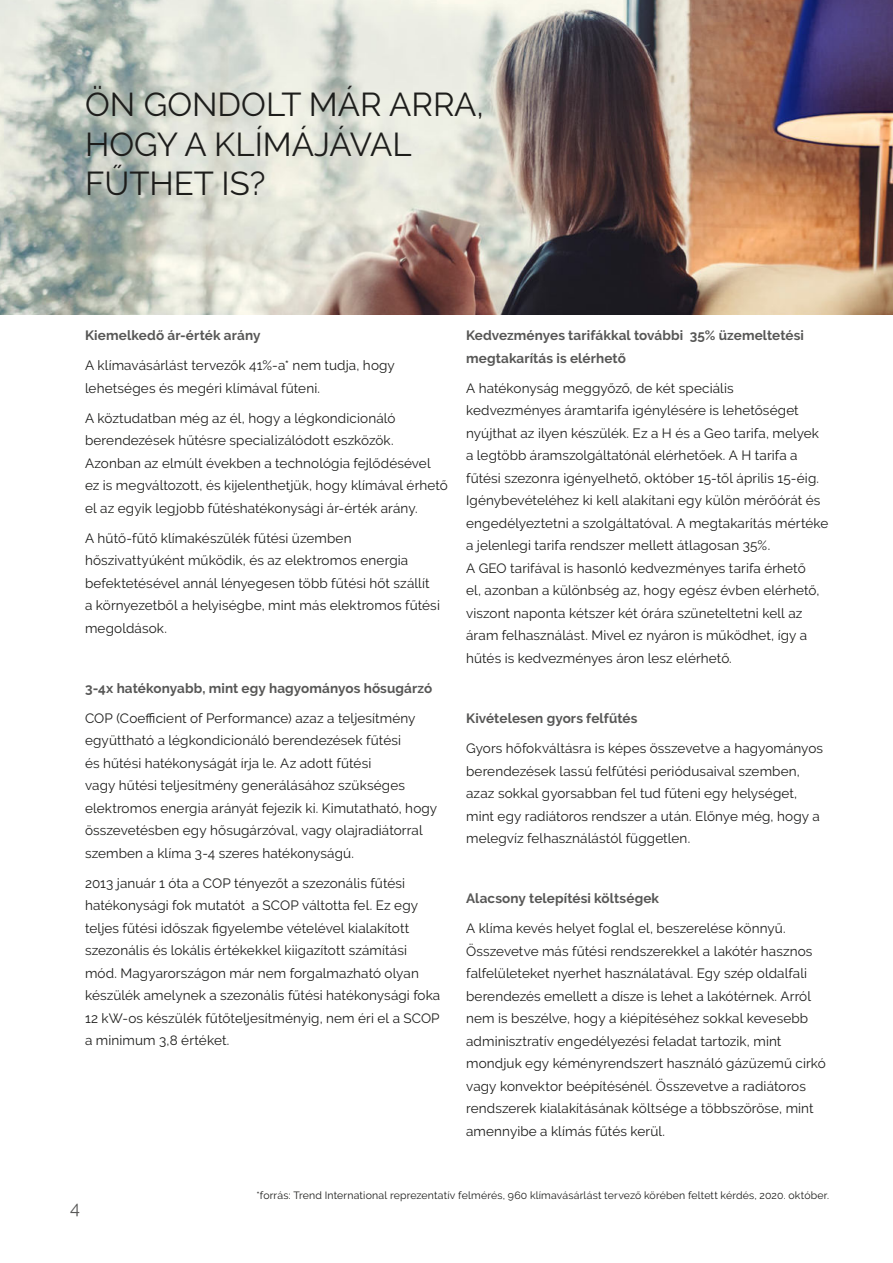
<style>
.page{position:relative;width:893px;height:1263px;background:#fff}
.page>*{position:absolute;margin:0;border:0;box-sizing:border-box;transform-origin:0 0}
.t1{font:33px/39.6px "Raleway";color:#1d1d1b}
.t2{font:18px "Raleway";color:#575756}
.t3{font:13.5px/22.5px "Raleway";letter-spacing:.01em;color:#1d1d1b}
.t4{font:700 13.5px/22.5px "Raleway";letter-spacing:.01em;color:#575756}
.t5{font:10.5px "Raleway";letter-spacing:.02em;color:#1d1d1b}
</style>
<div class="page">
<img style="left:0;top:0;width:893px;height:314px">
<h1 class="t1" style="left:85px;top:85px;width:400px">ÖN GONDOLT MÁR ARRA,<br>HOGY A KLÍMÁJÁVAL<br>FŰTHET IS?</h1>
<p class="t4" style="left:85px;top:324px;width:177px">Kiemelkedő ár-érték arány</p>
<p class="t3" style="left:85px;top:354px;width:311px">A klímavásárlást tervezők 41%-a* nem tudja, hogy lehetséges és megéri klímával fűteni.</p>
<p class="t3" style="left:85px;top:407px;width:364px">A köztudatban még az él, hogy a légkondicionáló berendezések hűtésre specializálódott eszközök.<br>Azonban az elmúlt években a technológia fejlődésével ez is megváltozott, és kijelenthetjük, hogy klímával érhető el az egyik legjobb fűtéshatékonysági ár-érték arány.</p>
<p class="t3" style="left:85px;top:527px;width:356px">A hűtő-fűtő klímakészülék fűtési üzemben hőszivattyúként működik, és az elektromos energia befektetésével annál lényegesen több fűtési hőt szállít a környezetből a helyiségbe, mint más elektromos fűtési megoldások.</p>
<p class="t4" style="left:85px;top:677px;width:349px">3-4x hatékonyabb, mint egy hagyományos hősugárzó</p>
<p class="t3" style="left:85px;top:707px;width:354px">COP (Coefficient of Performance) azaz a teljesítmény együttható a légkondicionáló berendezések fűtési<br>és hűtési hatékonyságát írja le. Az adott fűtési<br>vagy hűtési teljesítmény generálásához szükséges elektromos energia arányát fejezik ki. Kimutatható, hogy összevetésben egy hősugárzóval, vagy olajradiátorral szemben a klíma 3-4 szeres hatékonyságú.</p>
<p class="t3" style="left:85px;top:872px;width:357px">2013 január 1 óta a COP tényezőt a szezonális fűtési hatékonysági fok mutatót a SCOP váltotta fel. Ez egy teljes fűtési időszak figyelembe vételével kialakított szezonális és lokális értékekkel kiigazított számítási mód. Magyarországon már nem forgalmazható olyan készülék amelynek a szezonális fűtési hatékonysági foka 12 kW-os készülék fűtőteljesítményig, nem éri el a SCOP a minimum 3,8 értéket.</p>
<p class="t4" style="left:466px;top:324px;width:339px">Kedvezményes tarifákkal további 35% üzemeltetési megtakarítás is elérhető</p>
<p class="t3" style="left:466px;top:377px;width:364px">A hatékonyság meggyőző, de két speciális kedvezményes áramtarifa igénylésére is lehetőséget nyújthat az ilyen készülék. Ez a H és a Geo tarifa, melyek a legtöbb áramszolgáltatónál elérhetőek. A H tarifa a fűtési szezonra igényelhető, október 15-től április 15-éig.<br>Igénybevételéhez ki kell alakítani egy külön mérőórát és engedélyeztetni a szolgáltatóval. A megtakarítás mértéke a jelenlegi tarifa rendszer mellett átlagosan 35%.<br>A GEO tarifával is hasonló kedvezményes tarifa érhető<br>el, azonban a különbség az, hogy egész évben elérhető, viszont naponta kétszer két órára szüneteltetni kell az áram felhasználást. Mivel ez nyáron is működhet, így a hűtés is kedvezményes áron lesz elérhető.</p>
<p class="t4" style="left:466px;top:707px;width:173px">Kivételesen gyors felfűtés</p>
<p class="t3" style="left:466px;top:737px;width:358px">Gyors hőfokváltásra is képes összevetve a hagyományos berendezések lassú felfűtési periódusaival szemben, azaz sokkal gyorsabban fel tud fűteni egy helységet, mint egy radiátoros rendszer a után. Előnye még, hogy a melegvíz felhasználástól független.</p>
<p class="t4" style="left:466px;top:887px;width:195px">Alacsony telepítési költségek</p>
<p class="t3" style="left:466px;top:917px;width:361px">A klíma kevés helyet foglal el, beszerelése könnyű.<br>Összevetve más fűtési rendszerekkel a lakótér hasznos falfelületeket nyerhet használatával. Egy szép oldalfali berendezés emellett a dísze is lehet a lakótérnek. Arról nem is beszélve, hogy a kiépítéséhez sokkal kevesebb adminisztratív engedélyezési feladat tartozik, mint mondjuk egy kéményrendszert használó gázüzemű cirkó vagy konvektor beépítésénél. Összevetve a radiátoros rendszerek kialakításának költsége a többszöröse, mint amennyibe a klímás fűtés kerül.</p>
<h2 class="t2" style="left:70px;top:1197px;width:11px">4</h2>
<p class="t5" style="left:256px;top:1189px;width:574px">*forrás: Trend International reprezentatív felmérés, 960 klímavásárlást tervező körében feltett kérdés, 2020. október.</p>
</div>
